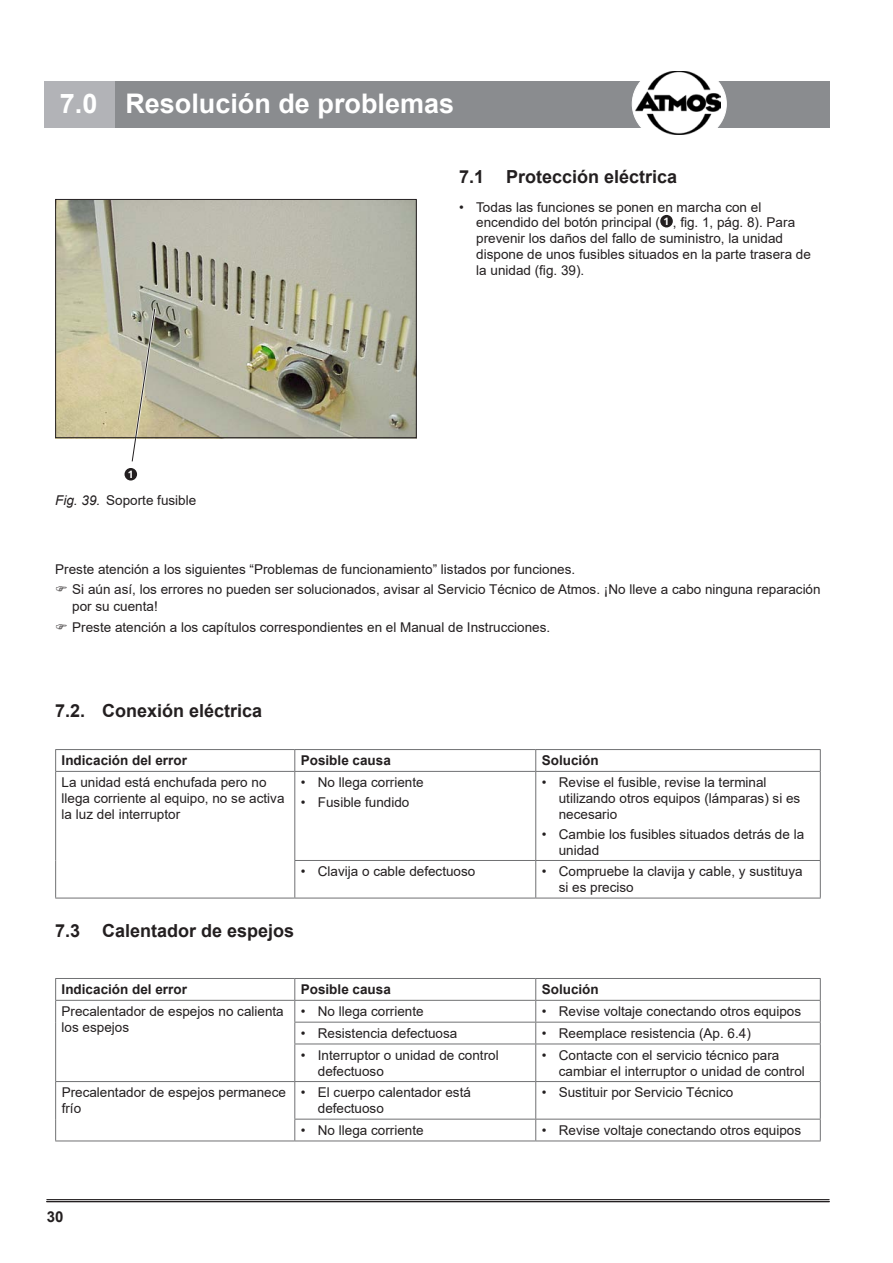
<style>
.page{position:relative;width:893px;height:1263px;background:#fff}
.page>*{position:absolute;margin:0;border:0;box-sizing:border-box;transform-origin:0 0}
.t1{font:700 27px "Arial";color:#fff}
.t2{font:700 18px "Arial";color:#231f20}
.t3{font:700 15px "Arial";color:#231f20}
.t4{font:13.5px/15.8px "Arial";color:#231f20}
.t5{font:700 13.5px "Arial";color:#231f20}
.t6{font:700 10.2px "Open Sans";color:#fff}
.s1{font-style:italic}
</style>
<div class="page">
<hr style="left:47px;top:1199px;width:782px;height:1px;background:#231f20">
<hr style="left:47px;top:1201px;width:782px;height:1px;background:#231f20">
<div style="left:115px;top:81px;width:714px;height:47px;background:#8a8c8f"></div>
<div style="left:45px;top:81px;width:70px;height:47px;background:#b2b3b7"></div>
<div style="left:632px;top:64px;width:94px;height:80px;background:#fff;border-radius:50%"></div>
<img style="left:635px;top:71px;width:85px;height:64px">
<div style="left:660px;top:215px;width:13px;height:12px;background:#231f20;border-radius:50%"></div>
<img style="left:57px;top:201px;width:358px;height:235px">
<svg style="left:131px;top:308px;width:25px;height:154px;background:#c2bea9"></svg>
<div style="left:55px;top:199px;width:362px;height:239px;border:1px solid #231f20"></div>
<hr style="left:55px;top:749px;width:240px;height:1px;background:#707173">
<svg style="left:55px;top:750px;width:1px;height:21px"></svg>
<hr style="left:295px;top:749px;width:241px;height:1px;background:#707173">
<svg style="left:294px;top:750px;width:1px;height:21px"></svg>
<hr style="left:536px;top:749px;width:285px;height:1px;background:#707173">
<svg style="left:535px;top:750px;width:1px;height:21px"></svg>
<svg style="left:820px;top:750px;width:1px;height:21px"></svg>
<hr style="left:55px;top:771px;width:240px;height:1px;background:#707173">
<hr style="left:55px;top:772px;width:1px;height:88px;background:#707173">
<hr style="left:295px;top:771px;width:241px;height:1px;background:#707173">
<hr style="left:294px;top:772px;width:1px;height:88px;background:#707173">
<hr style="left:536px;top:771px;width:285px;height:1px;background:#707173">
<hr style="left:535px;top:772px;width:1px;height:88px;background:#707173">
<hr style="left:820px;top:772px;width:1px;height:88px;background:#707173">
<hr style="left:55px;top:860px;width:1px;height:38px;background:#707173">
<hr style="left:294px;top:860px;width:242px;height:1px;background:#707173">
<hr style="left:294px;top:861px;width:1px;height:37px;background:#707173">
<hr style="left:536px;top:860px;width:285px;height:1px;background:#707173">
<hr style="left:535px;top:861px;width:1px;height:37px;background:#707173">
<hr style="left:820px;top:861px;width:1px;height:37px;background:#707173">
<hr style="left:55px;top:898px;width:240px;height:1px;background:#707173">
<hr style="left:295px;top:898px;width:241px;height:1px;background:#707173">
<hr style="left:536px;top:898px;width:285px;height:1px;background:#707173">
<hr style="left:55px;top:978px;width:240px;height:1px;background:#707173">
<hr style="left:295px;top:978px;width:241px;height:1px;background:#707173">
<hr style="left:536px;top:978px;width:285px;height:1px;background:#707173">
<hr style="left:55px;top:1000px;width:240px;height:1px;background:#707173">
<hr style="left:295px;top:1000px;width:241px;height:1px;background:#707173">
<hr style="left:536px;top:1000px;width:285px;height:1px;background:#707173">
<svg style="left:55px;top:979px;width:1px;height:65px"></svg>
<hr style="left:294px;top:1022px;width:242px;height:1px;background:#707173">
<svg style="left:294px;top:979px;width:1px;height:64px"></svg>
<hr style="left:536px;top:1022px;width:285px;height:1px;background:#707173">
<svg style="left:535px;top:979px;width:1px;height:64px"></svg>
<svg style="left:820px;top:979px;width:1px;height:64px"></svg>
<hr style="left:55px;top:1044px;width:1px;height:37px;background:#707173">
<hr style="left:294px;top:1043px;width:242px;height:1px;background:#707173">
<hr style="left:294px;top:1044px;width:1px;height:37px;background:#707173">
<hr style="left:536px;top:1043px;width:285px;height:1px;background:#707173">
<hr style="left:535px;top:1044px;width:1px;height:37px;background:#707173">
<hr style="left:820px;top:1044px;width:1px;height:37px;background:#707173">
<hr style="left:55px;top:1081px;width:240px;height:1px;background:#707173">
<hr style="left:55px;top:1082px;width:1px;height:37px;background:#707173">
<hr style="left:295px;top:1081px;width:241px;height:1px;background:#707173">
<hr style="left:294px;top:1082px;width:1px;height:37px;background:#707173">
<hr style="left:536px;top:1081px;width:285px;height:1px;background:#707173">
<hr style="left:535px;top:1082px;width:1px;height:37px;background:#707173">
<hr style="left:820px;top:1082px;width:1px;height:37px;background:#707173">
<svg style="left:55px;top:1119px;width:1px;height:21px"></svg>
<hr style="left:294px;top:1119px;width:242px;height:1px;background:#707173">
<svg style="left:294px;top:1119px;width:1px;height:21px"></svg>
<hr style="left:536px;top:1119px;width:285px;height:1px;background:#707173">
<svg style="left:535px;top:1119px;width:1px;height:21px"></svg>
<svg style="left:820px;top:1119px;width:1px;height:21px"></svg>
<hr style="left:55px;top:1140px;width:240px;height:1px;background:#707173">
<hr style="left:295px;top:1140px;width:241px;height:1px;background:#707173">
<hr style="left:536px;top:1140px;width:285px;height:1px;background:#707173">
<div style="left:125px;top:468px;width:12px;height:12px;background:#231f20;border-radius:50%"></div>
<h1 class="t1" style="left:60px;top:85px;width:396px">7.0 Resolución de problemas</h1>
<p class="t6" style="left:128px;top:467px;width:7px">1</p>
<p class="t4" style="left:55px;top:492px;width:143px"><span class="s1">Fig. 39.</span> Soporte fusible</p>
<h2 class="t2" style="left:459px;top:164px;width:219px">7.1 Protección eléctrica</h2>
<p class="t4" style="left:476px;top:199px;width:336px;text-indent:-17px">• Todas las funciones se ponen en marcha con el encendido del botón principal ( <sup>1</sup> , fig. 1, pág. 8). Para prevenir los daños del fallo de suministro, la unidad dispone de unos fusibles situados en la parte trasera de la unidad (fig. 39).</p>
<p class="t4" style="left:72px;top:558px;width:750px;line-height:20.7px;text-indent:-17px">Preste atención a los siguientes “Problemas de funcionamiento” listados por funciones.<br>Si aún así, los errores no pueden ser solucionados, avisar al Servicio Técnico de Atmos. ¡No lleve a cabo ninguna reparación</p>
<p class="t4" style="left:72px;top:596px;width:479px;line-height:20.7px">por su cuenta!<br>Preste atención a los capítulos correspondientes en el Manual de Instrucciones.</p>
<h2 class="t2" style="left:55px;top:698px;width:208px">7.2. Conexión eléctrica</h2>
<p class="t5" style="left:62px;top:751px;width:127px">Indicación del error</p>
<p class="t5" style="left:301px;top:751px;width:92px">Posible causa</p>
<p class="t5" style="left:542px;top:751px;width:59px">Solución</p>
<p class="t4" style="left:62px;top:774px;width:224px">La unidad está enchufada pero no llega corriente al equipo, no se activa la luz del interruptor</p>
<p class="t4" style="left:301px;top:774px;width:124px">• No llega corriente</p>
<p class="t4" style="left:559px;top:774px;width:243px;text-indent:-17px">• Revise el fusible, revise la terminal utilizando otros equipos (lámparas) si es necesario</p>
<p class="t4" style="left:559px;top:826px;width:247px;text-indent:-17px">• Cambie los fusibles situados detrás de la unidad</p>
<p class="t4" style="left:301px;top:794px;width:110px">• Fusible fundido</p>
<p class="t4" style="left:301px;top:864px;width:176px">• Clavija o cable defectuoso</p>
<p class="t4" style="left:559px;top:864px;width:245px;text-indent:-17px">• Compruebe la clavija y cable, y sustituya si es preciso</p>
<h2 class="t2" style="left:55px;top:918px;width:240px">7.3 Calentador de espejos</h2>
<p class="t5" style="left:62px;top:980px;width:127px">Indicación del error</p>
<p class="t5" style="left:301px;top:980px;width:92px">Posible causa</p>
<p class="t5" style="left:542px;top:980px;width:59px">Solución</p>
<p class="t4" style="left:62px;top:1003px;width:224px">Precalentador de espejos no calienta los espejos</p>
<p class="t4" style="left:301px;top:1003px;width:124px">• No llega corriente</p>
<p class="t4" style="left:542px;top:1003px;width:261px">• Revise voltaje conectando otros equipos</p>
<p class="t4" style="left:301px;top:1025px;width:158px">• Resistencia defectuosa</p>
<p class="t4" style="left:542px;top:1025px;width:211px">• Reemplace resistencia (Ap. 6.4)</p>
<p class="t4" style="left:318px;top:1047px;width:182px;text-indent:-17px">• Interruptor o unidad de control defectuoso</p>
<p class="t4" style="left:559px;top:1047px;width:248px;text-indent:-17px">• Contacte con el servicio técnico para cambiar el interruptor o unidad de control</p>
<p class="t4" style="left:62px;top:1085px;width:226px">Precalentador de espejos permanece frío</p>
<p class="t4" style="left:318px;top:1085px;width:155px;text-indent:-17px">• El cuerpo calentador está defectuoso</p>
<p class="t4" style="left:542px;top:1085px;width:193px">• Sustituir por Servicio Técnico</p>
<p class="t4" style="left:301px;top:1122px;width:124px">• No llega corriente</p>
<p class="t4" style="left:542px;top:1122px;width:261px">• Revise voltaje conectando otros equipos</p>
<p class="t3" style="left:47px;top:1206px;width:18px">30</p>
</div>
